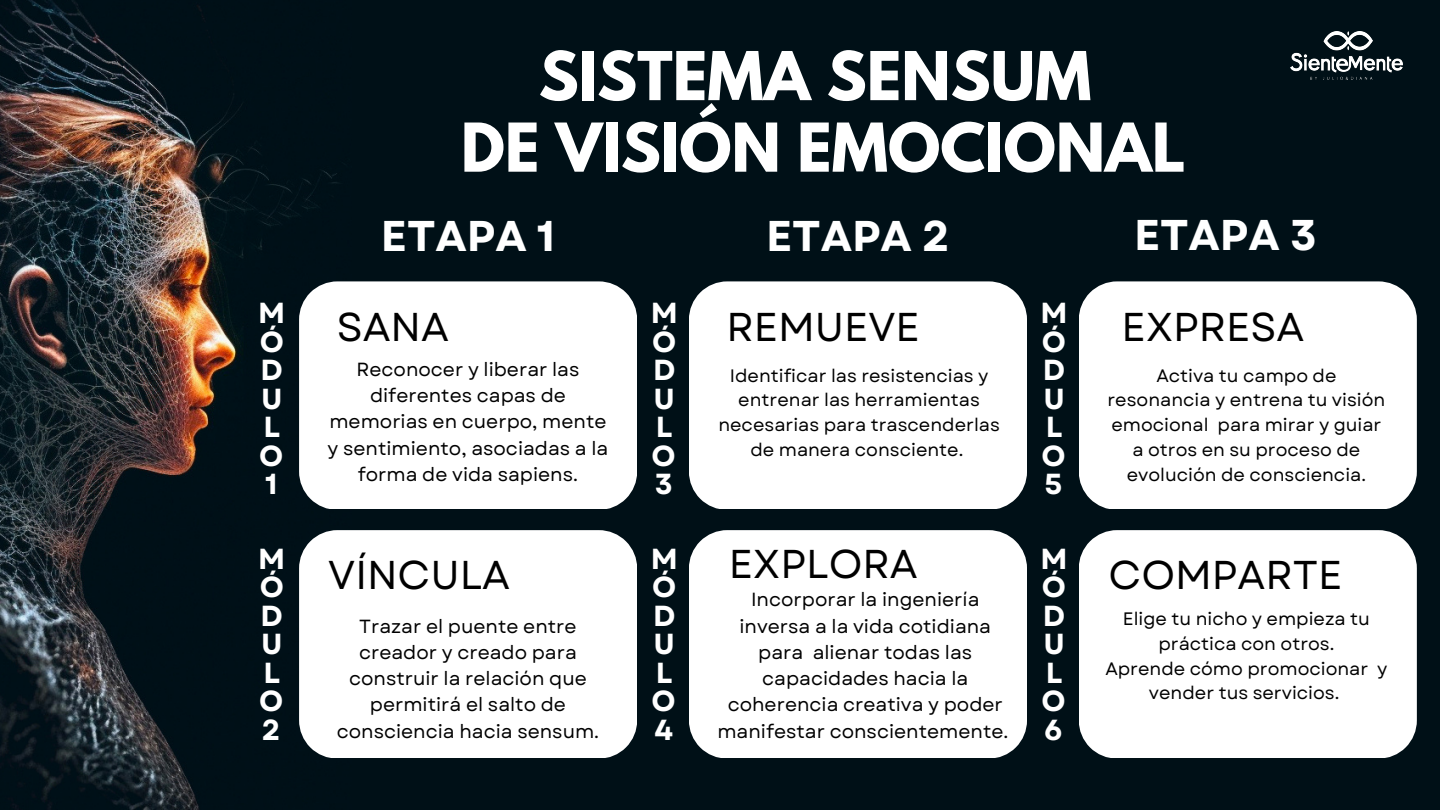
<style>
.page{position:relative;width:1440px;height:810px;background:#001017}
.page>*{position:absolute;margin:0;border:0;box-sizing:border-box;transform-origin:0 0}
.t1{font:700 59.6px/71.5px "League Spartan";color:#fff;text-align:center}
.t2{font:700 43px "Garet";color:#fff}
.t3{font:40.2px "Garet";color:#000}
.t4{font:700 29px/28.5px "Garet";color:#fff}
.t5{font:19px/26.2px "Garet";color:#000;text-align:center}
.t6{font:18px/24.8px "Garet";color:#000;text-align:center}
</style>
<div class="page">
<img style="left:0;top:0;width:337px;height:810px">
<img style="left:1290px;top:31px;width:113px;height:49px">
<div style="left:299px;top:530px;width:338px;height:228px;background:#fff"></div>
<div style="left:299px;top:281px;width:338px;height:228px;background:#fff"></div>
<div style="left:689px;top:281px;width:338px;height:228px;background:#fff"></div>
<div style="left:1079px;top:281px;width:338px;height:228px;background:#fff"></div>
<div style="left:689px;top:530px;width:338px;height:228px;background:#fff"></div>
<div style="left:1079px;top:530px;width:338px;height:228px;background:#fff"></div>
<h3 class="t4" style="left:258px;top:299px;width:29px">M<br>Ó<br>D<br>U<br>L<br>O<br>1</h3>
<h3 class="t4" style="left:258px;top:544px;width:29px">M<br>Ó<br>D<br>U<br>L<br>O<br>2</h3>
<h1 class="t1" style="left:461px;top:48px;width:726px">SISTEMA SENSUM<br>DE VISIÓN EMOCIONAL</h1>
<h2 class="t2" style="left:381px;top:205px;width:176px">ETAPA 1</h2>
<h2 class="t2" style="left:766px;top:205px;width:185px">ETAPA 2</h2>
<h2 class="t2" style="left:1134px;top:204px;width:184px">ETAPA 3</h2>
<h3 class="t4" style="left:651px;top:299px;width:29px">M<br>Ó<br>D<br>U<br>L<br>O<br>3</h3>
<h3 class="t3" style="left:337px;top:298px;width:114px">SANA</h3>
<h3 class="t3" style="left:727px;top:298px;width:195px">REMUEVE</h3>
<p class="t5" style="left:328px;top:356px;width:282px">Reconocer y liberar las diferentes capas de memorias en cuerpo, mente y sentimiento, asociadas a la forma de vida sapiens.</p>
<p class="t6" style="left:718px;top:363px;width:283px">Identificar las resistencias y entrenar las herramientas necesarias para trascenderlas de manera consciente.</p>
<h3 class="t4" style="left:651px;top:544px;width:29px">M<br>Ó<br>D<br>U<br>L<br>O<br>4</h3>
<h3 class="t3" style="left:328px;top:546px;width:183px">VÍNCULA</h3>
<h3 class="t3" style="left:729px;top:535px;width:190px">EXPLORA</h3>
<p class="t5" style="left:717px;top:587px;width:293px">Incorporar la ingeniería inversa a la vida cotidiana para alienar todas las capacidades hacia la coherencia creativa y poder manifestar conscientemente.</p>
<p class="t5" style="left:337px;top:613px;width:264px">Trazar el puente entre creador y creado para construir la relación que permitirá el salto de consciencia hacia sensum.</p>
<h3 class="t4" style="left:1041px;top:299px;width:29px">M<br>Ó<br>D<br>U<br>L<br>O<br>5</h3>
<h3 class="t4" style="left:1041px;top:544px;width:29px">M<br>Ó<br>D<br>U<br>L<br>O<br>6</h3>
<h3 class="t3" style="left:1121px;top:298px;width:184px">EXPRESA</h3>
<p class="t6" style="left:1107px;top:363px;width:279px">Activa tu campo de resonancia y entrena tu visión emocional para mirar y guiar a otros en su proceso de evolución de consciencia.</p>
<h3 class="t3" style="left:1109px;top:546px;width:235px">COMPARTE</h3>
<p class="t6" style="left:1105px;top:606px;width:284px">Elige tu nicho y empieza tu práctica con otros.<br>Aprende cómo promocionar y vender tus servicios.</p>
</div>
